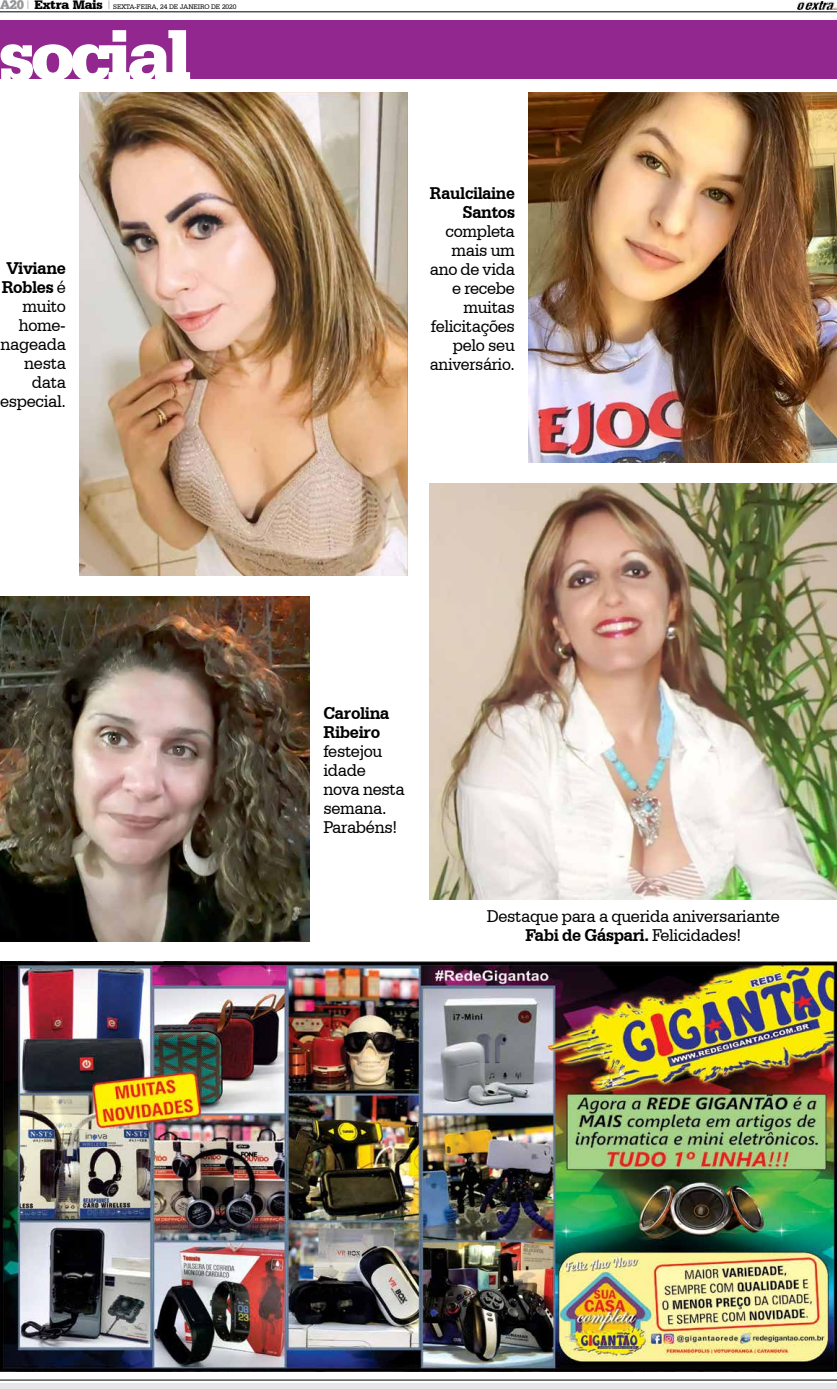
<style>
.page{position:relative;width:837px;height:1389px;background:#fff}
.page>*{position:absolute;margin:0;border:0;box-sizing:border-box;transform-origin:0 0}
.t1{font:700 72px "Serifa DEE";letter-spacing:-.06em;color:#fff}
.t2{font:18px/19px "Serifa BT";letter-spacing:-.02em;color:#000;text-align:right;scale:.95 1}
.t3{font:700 18px/19px "Serifa BT";letter-spacing:-.02em;color:#000;text-align:right;scale:.92 1}
.t4{font:700 18px/19px "Serifa BT";letter-spacing:-.02em;color:#000;scale:.95 1}
.t5{font:7px "Serifa BT";letter-spacing:-.02em;color:#000}
.s1{font-family:"Serifa DEE";font-weight:700;font-size:13px;color:#939598}
.s2{font-weight:900;font-size:13px}
.s3{font-weight:700}
</style>
<div class="page">
<div style="left:0;top:1383px;width:836px;height:6px;background:#e6e7e8"></div>
<hr style="left:0;top:1380px;width:836px;height:1px;background:#000">
<img style="left:797px;top:1px;width:39px;height:8px">
<hr style="left:0;top:12px;width:836px;height:1px;background:#000">
<div style="left:0;top:20px;width:836px;height:59px;background:#92278f"></div>
<img style="left:0;top:962px;width:836px;height:410px">
<img style="left:0;top:597px;width:309px;height:344px">
<img style="left:429px;top:484px;width:407px;height:415px">
<img style="left:528px;top:93px;width:308px;height:370px">
<img style="left:80px;top:93px;width:327px;height:482px">
<p class="t5" style="left:0;top:2px;width:238px"><span class="s1">A20</span> <sup>|</sup> <span class="s2">Extra Mais</span> <sup>|</sup> SEXTA-FEIRA, 24 DE JANEIRO DE 2020</p>
<h1 class="t1" style="left:-2px;top:13px;width:194px">social</h1>
<p class="t2" style="left:0;top:259px;width:71px"><span class="s3">Viviane<br>Robles</span> é muito home&shy;nageada nesta data especial.</p>
<p class="t3" style="left:429px;top:183px;width:94px">Raulcilaine<br>Santos</p>
<p class="t2" style="left:429px;top:221px;width:91px">completa mais um ano de vida e recebe muitas felicitações pelo seu aniversário.</p>
<p class="t4" style="left:323px;top:703px;width:71px">Carolina<br>Ribeiro</p>
<p class="t2" style="left:323px;top:741px;width:87px;text-align:left">festejou idade nova nesta semana.<br>Parabéns!</p>
<p class="t2" style="left:486px;top:906px;width:310px;text-align:center">Destaque para a querida aniversariante<br><span class="s3">Fabi de Gáspari.</span> Felicidades!</p>
</div>
